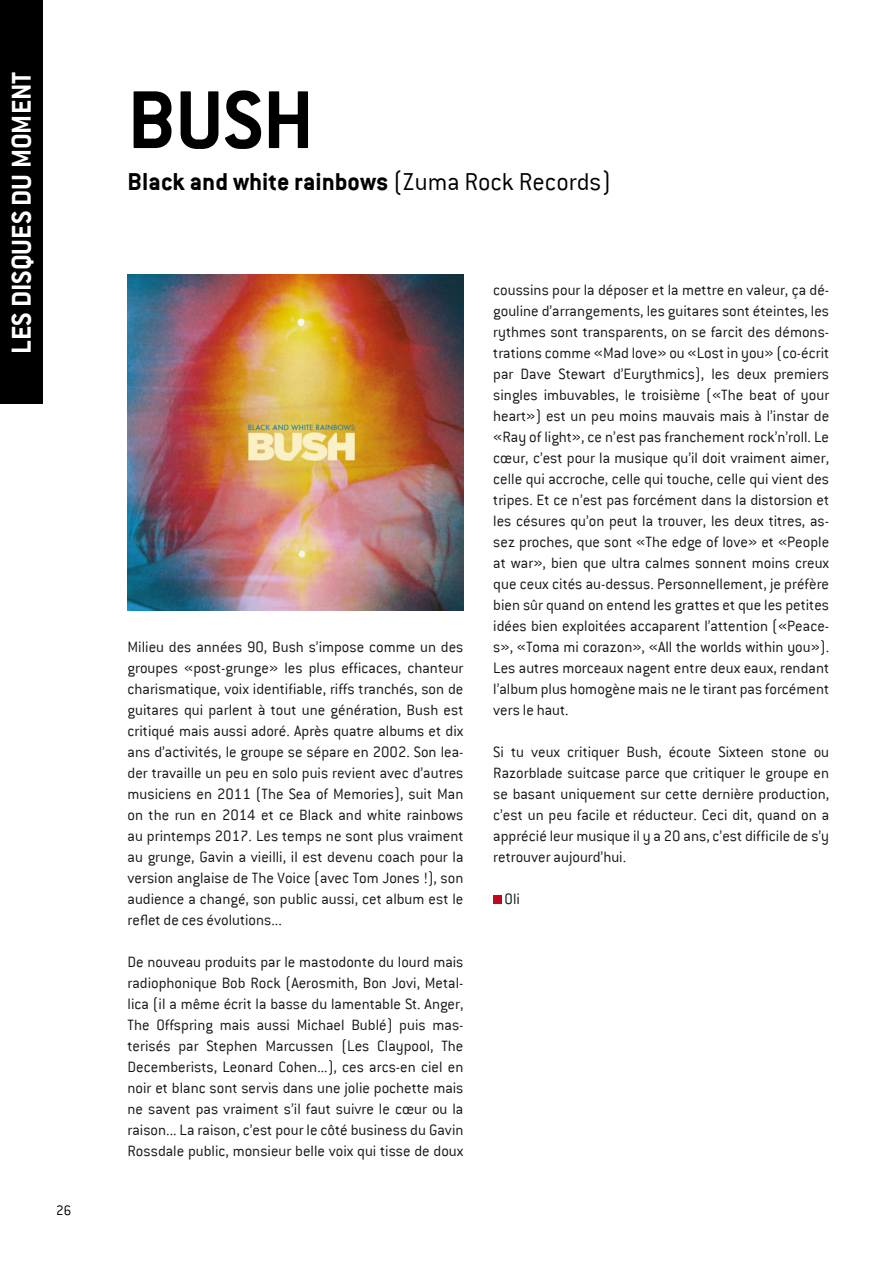
<style>
.page{position:relative;width:893px;height:1263px;background:#fff}
.page>*{position:absolute;margin:0;border:0;box-sizing:border-box;transform-origin:0 0}
.t1{font:700 90px "Conduit ITC";color:#000}
.t2{font:700 30px "Conduit ITC";color:#fff}
.t3{font:700 27px "Conduit ITC";color:#000}
.t4{font:300 16.5px/21px "Conduit ITC";color:#151516;text-align:justify}
.t5{font:300 15px "Conduit ITC";color:#000}
.s1{font-weight:300}
</style>
<div class="page">
<div style="left:0;top:0;width:43px;height:404px;background:#000"></div>
<div style="left:493px;top:896px;width:9px;height:8px;background:#c0081f"></div>
<img style="left:128px;top:275px;width:335px;height:336px">
<h2 class="t2" style="left:4px;top:354px;width:284px;rotate:-90deg">LES DISQUES DU MOMENT</h2>
<p class="t5" style="left:56px;top:1202px;width:17px">26</p>
<h1 class="t1" style="left:128px;top:67px;width:188px">BUSH</h1>
<h3 class="t3" style="left:128px;top:166px;width:485px">Black and white rainbows <span class="s1">(Zuma Rock Records)</span></h3>
<p class="t4" style="left:128px;top:636px;width:337px">Milieu des années 90, Bush s’impose comme un des groupes «post-grunge» les plus efficaces, chanteur charismatique, voix identifiable, riffs tranchés, son de guitares qui parlent à tout une génération, Bush est critiqué mais aussi adoré. Après quatre albums et dix ans d’activités, le groupe se sépare en 2002. Son lea&shy;der travaille un peu en solo puis revient avec d’autres musiciens en 2011 (The Sea of Memories), suit Man on the run en 2014 et ce Black and white rainbows au printemps 2017. Les temps ne sont plus vraiment au grunge, Gavin a vieilli, il est devenu coach pour la version anglaise de The Voice (avec Tom Jones !), son audience a changé, son public aussi, cet album est le reflet de ces évolutions...</p>
<p class="t4" style="left:128px;top:951px;width:337px">De nouveau produits par le mastodonte du lourd mais radiophonique Bob Rock (Aerosmith, Bon Jovi, Metal&shy;lica (il a même écrit la basse du lamentable St. Anger, The Offspring mais aussi Michael Bublé) puis mas&shy;terisés par Stephen Marcussen (Les Claypool, The Decemberists, Leonard Cohen...), ces arcs-en ciel en noir et blanc sont servis dans une jolie pochette mais ne savent pas vraiment s’il faut suivre le cœur ou la raison... La raison, c’est pour le côté business du Gavin Rossdale public, monsieur belle voix qui tisse de doux</p>
<p class="t4" style="left:493px;top:280px;width:337px">coussins pour la déposer et la mettre en valeur, ça dé&shy;gouline d’arrangements, les guitares sont éteintes, les rythmes sont transparents, on se farcit des démons&shy;trations comme «Mad love» ou «Lost in you» (co-écrit par Dave Stewart d’Eurythmics), les deux premiers singles imbuvables, le troisième («The beat of your heart») est un peu moins mauvais mais à l’instar de «Ray of light», ce n’est pas franchement rock’n’roll. Le cœur, c’est pour la musique qu’il doit vraiment aimer, celle qui accroche, celle qui touche, celle qui vient des tripes. Et ce n’est pas forcément dans la distorsion et les césures qu’on peut la trouver, les deux titres, as&shy;sez proches, que sont «The edge of love» et «People at war», bien que ultra calmes sonnent moins creux que ceux cités au-dessus. Personnellement, je préfère bien sûr quand on entend les grattes et que les petites idées bien exploitées accaparent l’attention («Peace&shy;s», «Toma mi corazon», «All the worlds within you»).<br>Les autres morceaux nagent entre deux eaux, rendant l’album plus homogène mais ne le tirant pas forcément vers le haut.</p>
<p class="t4" style="left:493px;top:742px;width:337px">Si tu veux critiquer Bush, écoute Sixteen stone ou Razorblade suitcase parce que critiquer le groupe en se basant uniquement sur cette dernière production, c’est un peu facile et réducteur. Ceci dit, quand on a apprécié leur musique il y a 20 ans, c’est difficile de s’y retrouver aujourd’hui.</p>
<p class="t4" style="left:505px;top:888px;width:17px">Oli</p>
</div>
